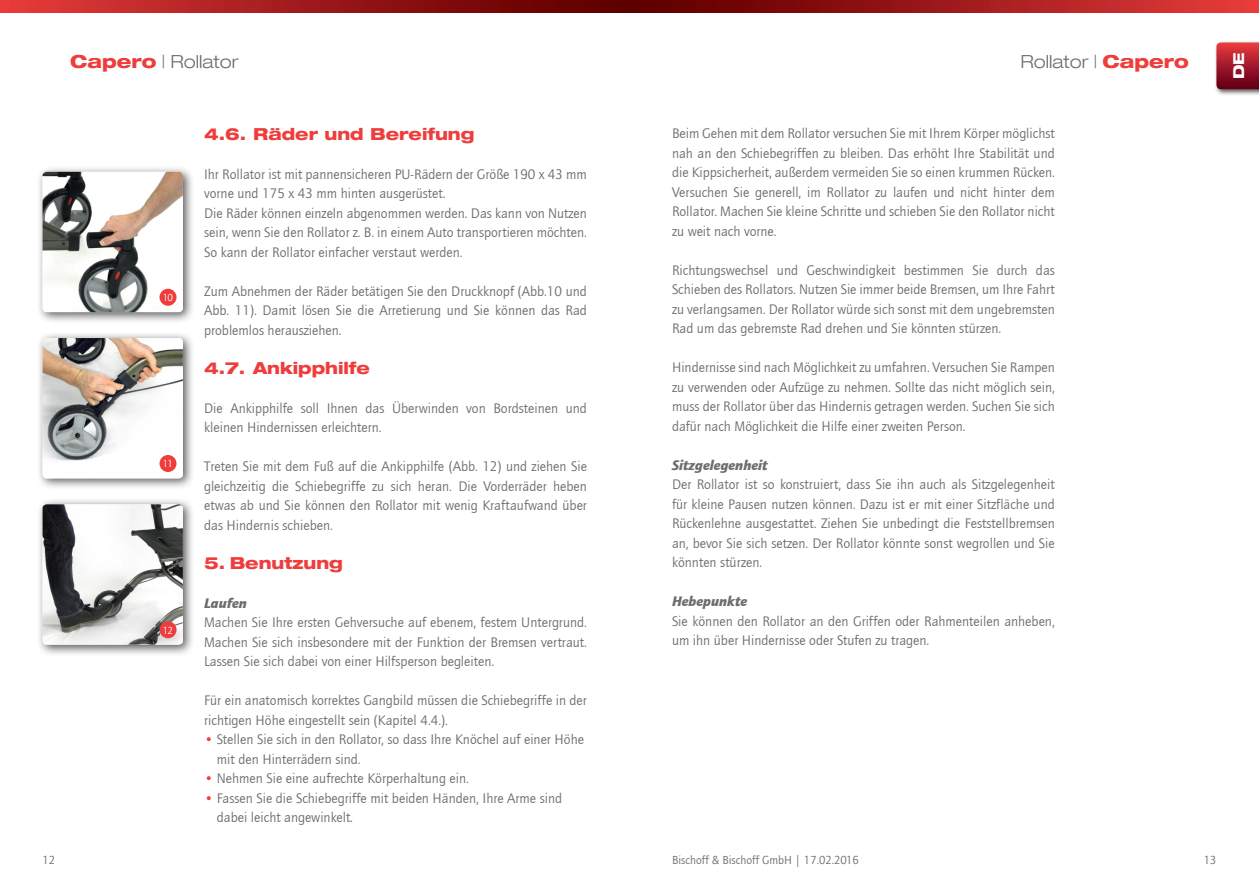
<style>
.page{position:relative;width:1259px;height:893px;background:#fff}
.page>*{position:absolute;margin:0;border:0;box-sizing:border-box;transform-origin:0 0}
.t1{font:300 18px "Helve Neu Lig Ext";color:#6c6d70}
.t2{font:800 16.5px "Helve Neu Hea Ext";color:#ee3d3c}
.t3{font:800 15px "Helve Neu Hea Ext";color:#fff}
.t4{font:14.25px/19.5px "Quay Sans";color:#6c6d70;text-align:justify}
.t5{font:italic 900 14.25px "Quay Sans";color:#6c6d70}
.t6{font:12px "Quay Sans";color:#6c6d70}
.t7{font:10.5px "Quay Sans";color:#fff}
.s1{font-family:"Helve Neu Hea Ext";font-weight:800;color:#ee3d3c}
.s2{color:#ee3d3c}
</style>
<div class="page">
<svg style="left:0;top:0;width:629px;height:12px;background:#9e1a1a"></svg>
<svg style="left:629px;top:0;width:630px;height:12px;background:#9e1a1a"></svg>
<div style="left:1213px;top:40px;width:46px;height:56px;background:#231f20;opacity:.75"></div>
<svg style="left:1216px;top:43px;width:43px;height:46px;background:#a31c2c"></svg>
<div style="left:37px;top:166px;width:158px;height:158px;background:#231f20;opacity:.75"></div>
<img style="left:43px;top:172px;width:140px;height:140px">
<div style="left:159px;top:289px;width:17px;height:17px;background:#ee3d3c;border-radius:50%"></div>
<div style="left:37px;top:332px;width:158px;height:158px;background:#231f20;opacity:.75"></div>
<img style="left:43px;top:338px;width:140px;height:140px">
<div style="left:159px;top:455px;width:17px;height:17px;background:#ee3d3c;border-radius:50%"></div>
<div style="left:37px;top:498px;width:158px;height:158px;background:#231f20;opacity:.75"></div>
<img style="left:43px;top:504px;width:140px;height:141px">
<div style="left:159px;top:621px;width:17px;height:17px;background:#ee3d3c;border-radius:50%"></div>
<p class="t1" style="left:70px;top:50px;width:170px"><span class="s1">Capero</span> | Rollator</p>
<p class="t1" style="left:1020px;top:50px;width:170px">Rollator | <span class="s1">Capero</span></p>
<p class="t3" style="left:1229px;top:79px;width:28px;rotate:-90deg">DE</p>
<p class="t7" style="left:163px;top:292px;width:12px">10</p>
<p class="t7" style="left:163px;top:458px;width:12px">11</p>
<p class="t7" style="left:163px;top:624px;width:12px">12</p>
<p class="t2" style="left:204px;top:123px;width:272px">4.6. Räder und Bereifung</p>
<p class="t4" style="left:204px;top:164px;width:384px;text-align:left">Ihr Rollator ist mit pannensicheren PU-Rädern der Größe 190 x 43 mm vorne und 175 x 43 mm hinten ausgerüstet.<br>Die Räder können einzeln abgenommen werden. Das kann von Nutzen sein, wenn Sie den Rollator z. B. in einem Auto transportieren möchten.<br>So kann der Rollator einfacher verstaut werden.</p>
<p class="t4" style="left:204px;top:281px;width:384px">Zum Abnehmen der Räder betätigen Sie den Druckknopf (Abb.10 und Abb. 11). Damit lösen Sie die Arretierung und Sie können das Rad problemlos herausziehen.</p>
<p class="t2" style="left:204px;top:357px;width:167px">4.7. Ankipphilfe</p>
<p class="t4" style="left:204px;top:398px;width:384px">Die Ankipphilfe soll Ihnen das Überwinden von Bordsteinen und kleinen Hindernissen erleichtern.</p>
<p class="t4" style="left:204px;top:457px;width:384px">Treten Sie mit dem Fuß auf die Ankipphilfe (Abb. 12) und ziehen Sie gleichzeitig die Schiebegriffe zu sich heran. Die Vorderräder heben etwas ab und Sie können den Rollator mit wenig Kraftaufwand über das Hindernis schieben.</p>
<p class="t2" style="left:204px;top:552px;width:140px">5. Benutzung</p>
<p class="t5" style="left:204px;top:594px;width:44px">Laufen</p>
<p class="t4" style="left:204px;top:613px;width:384px">Machen Sie Ihre ersten Gehversuche auf ebenem, festem Untergrund.<br>Machen Sie sich insbesondere mit der Funktion der Bremsen vertraut.<br>Lassen Sie sich dabei von einer Hilfsperson begleiten.</p>
<p class="t4" style="left:204px;top:691px;width:384px">Für ein anatomisch korrektes Gangbild müssen die Schiebegriffe in der richtigen Höhe eingestellt sein (Kapitel 4.4.).</p>
<p class="t4" style="left:217px;top:730px;width:369px;text-indent:-13px"><span class="s2">•</span> Stellen Sie sich in den Rollator, so dass Ihre Knöchel auf einer Höhe mit den Hinterrädern sind.</p>
<p class="t4" style="left:204px;top:769px;width:266px"><span class="s2">•</span> Nehmen Sie eine aufrechte Körperhaltung ein.</p>
<p class="t4" style="left:217px;top:788px;width:347px;text-indent:-13px"><span class="s2">•</span> Fassen Sie die Schiebegriffe mit beiden Händen, Ihre Arme sind dabei leicht angewinkelt.</p>
<p class="t4" style="left:672px;top:124px;width:384px">Beim Gehen mit dem Rollator versuchen Sie mit Ihrem Körper möglichst nah an den Schiebegriffen zu bleiben. Das erhöht Ihre Stabilität und die Kippsicherheit, außerdem vermeiden Sie so einen krummen Rücken.<br>Versuchen Sie generell, im Rollator zu laufen und nicht hinter dem Rollator. Machen Sie kleine Schritte und schieben Sie den Rollator nicht zu weit nach vorne.</p>
<p class="t4" style="left:672px;top:260px;width:384px">Richtungswechsel und Geschwindigkeit bestimmen Sie durch das Schieben des Rollators. Nutzen Sie immer beide Bremsen, um Ihre Fahrt zu verlangsamen. Der Rollator würde sich sonst mit dem ungebremsten Rad um das gebremste Rad drehen und Sie könnten stürzen.</p>
<p class="t4" style="left:672px;top:358px;width:384px">Hindernisse sind nach Möglichkeit zu umfahren. Versuchen Sie Rampen zu verwenden oder Aufzüge zu nehmen. Sollte das nicht möglich sein, muss der Rollator über das Hindernis getragen werden. Suchen Sie sich dafür nach Möglichkeit die Hilfe einer zweiten Person.</p>
<p class="t5" style="left:672px;top:456px;width:97px">Sitzgelegenheit</p>
<p class="t4" style="left:672px;top:475px;width:384px">Der Rollator ist so konstruiert, dass Sie ihn auch als Sitzgelegenheit für kleine Pausen nutzen können. Dazu ist er mit einer Sitzfläche und Rückenlehne ausgestattet. Ziehen Sie unbedingt die Feststellbremsen an, bevor Sie sich setzen. Der Rollator könnte sonst wegrollen und Sie könnten stürzen.</p>
<p class="t5" style="left:672px;top:593px;width:77px">Hebepunkte</p>
<p class="t4" style="left:672px;top:611px;width:384px">Sie können den Rollator an den Griffen oder Rahmenteilen anheben, um ihn über Hindernisse oder Stufen zu tragen.</p>
<p class="t6" style="left:672px;top:853px;width:188px">Bischoff &amp; Bischoff GmbH | 17.02.2016</p>
<p class="t6" style="left:43px;top:853px;width:14px">12</p>
<p class="t6" style="left:1203px;top:853px;width:14px">13</p>
</div>
